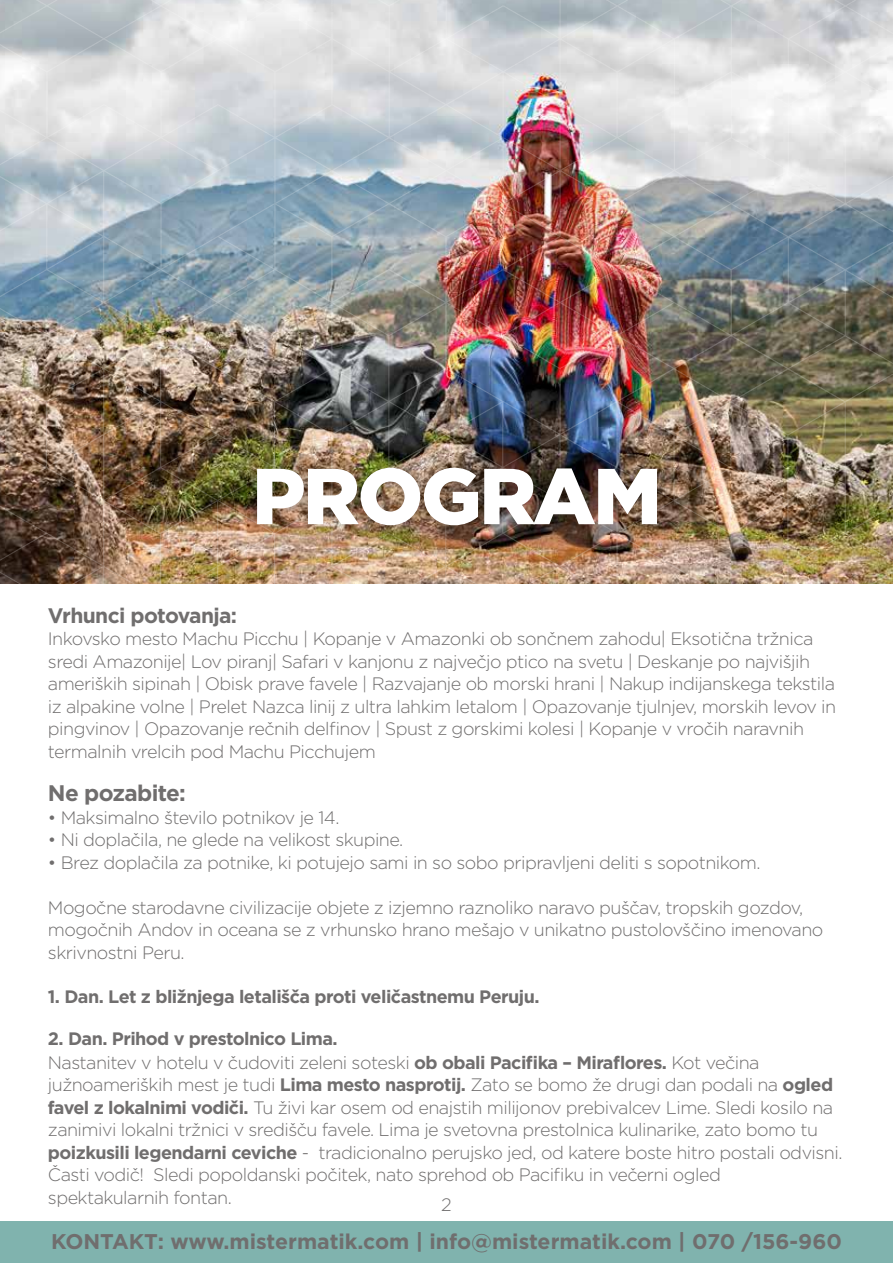
<style>
.page{position:relative;width:893px;height:1263px;background:#fff}
.page>*{position:absolute;margin:0;border:0;box-sizing:border-box;transform-origin:0 0}
.t1{font:900 79.05px "Gotham";letter-spacing:-.03em;color:#fff}
.t2{font:700 22.5px "Gotham";letter-spacing:-.03em;color:#706e6e}
.t3{font:700 21.3px "Gotham";color:#706e6e}
.t4{font:700 21px "Gotham";letter-spacing:-.03em;color:#706e6e}
.t5{font:300 18px/22.5px "Gotham";letter-spacing:-.03em;color:#706e6e}
.t6{font:700 18px "Gotham";letter-spacing:-.03em;color:#706e6e}
.s1{font-weight:700}
</style>
<div class="page">
<div style="left:0;top:1221px;width:893px;height:42px;background:#80b3ae"></div>
<img style="left:0;top:0;width:892px;height:584px">
<img style="left:73px;top:434px;width:768px;height:150px">
<h1 class="t1" style="left:252px;top:442px;width:411px">PROGRAM</h1>
<p class="t4" style="left:48px;top:601px;width:191px">Vrhunci potovanja:</p>
<p class="t5" style="left:48px;top:627px;width:790px">Inkovsko mesto Machu Picchu | Kopanje v Amazonki ob sončnem zahodu| Eksotična tržnica sredi Amazonije| Lov piranj| Safari v kanjonu z največjo ptico na svetu | Deskanje po najvišjih ameriških sipinah | Obisk prave favele | Razvajanje ob morski hrani | Nakup indijanskega tekstila iz alpakine volne | Prelet Nazca linij z ultra lahkim letalom | Opazovanje tjulnjev, morskih levov in pingvinov | Opazovanje rečnih delfinov | Spust z gorskimi kolesi | Kopanje v vročih naravnih termalnih vrelcih pod Machu Picchujem</p>
<p class="t2" style="left:48px;top:778px;width:139px">Ne pozabite:</p>
<p class="t5" style="left:48px;top:806px;width:293px">• Maksimalno število potnikov je 14.</p>
<p class="t5" style="left:48px;top:828px;width:357px">• Ni doplačila, ne glede na velikost skupine.</p>
<p class="t5" style="left:48px;top:851px;width:714px">• Brez doplačila za potnike, ki potujejo sami in so sobo pripravljeni deliti s sopotnikom.</p>
<p class="t5" style="left:48px;top:896px;width:777px">Mogočne starodavne civilizacije objete z izjemno raznoliko naravo puščav, tropskih gozdov, mogočnih Andov in oceana se z vrhunsko hrano mešajo v unikatno pustolovščino imenovano skrivnostni Peru.</p>
<p class="t6" style="left:48px;top:984px;width:493px">1. Dan. Let z bližnjega letališča proti veličastnemu Peruju.</p>
<p class="t5" style="left:48px;top:1026px;width:796px"><span class="s1">2. Dan. Prihod v prestolnico Lima.<br></span>Nastanitev v hotelu v čudoviti zeleni soteski <span class="s1">ob obali Pacifika – Miraflores.</span> Kot večina južnoameriških mest je tudi <span class="s1">Lima mesto nasprotij.</span> Zato se bomo že drugi dan podali na <span class="s1">ogled favel z lokalnimi vodiči.</span> Tu živi kar osem od enajstih milijonov prebivalcev Lime. Sledi kosilo na zanimivi lokalni tržnici v središču favele. Lima je svetovna prestolnica kulinarike, zato bomo tu <span class="s1">poizkusili legendarni ceviche</span> - tradicionalno perujsko jed, od katere boste hitro postali odvisni.<br>Časti vodič! Sledi popoldanski počitek, nato sprehod ob Pacifiku in večerni ogled spektakularnih fontan.</p>
<p class="t5" style="left:441px;top:1193px;width:12px">2</p>
<p class="t3" style="left:51px;top:1227px;width:792px">KONTAKT: www.mistermatik.com | info@mistermatik.com | 070 /156-960</p>
</div>
